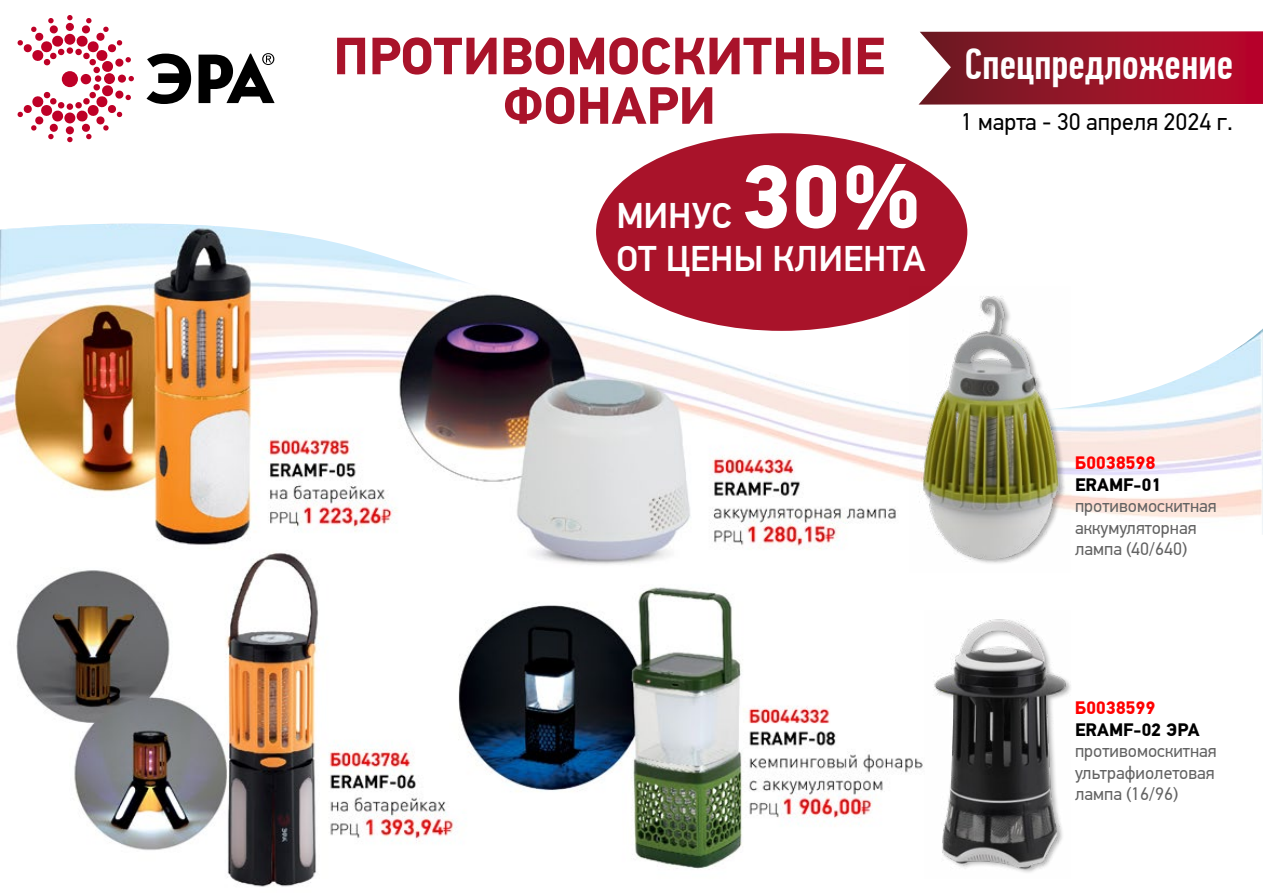
<style>
.page{position:relative;width:1263px;height:893px;background:#fff}
.page>*{position:absolute;margin:0;border:0;box-sizing:border-box;transform-origin:0 0}
.t1{font:700 90px "PF Din Text Pro";color:#fff}
.t2{font:700 52.5px/49.5px "PF Din Text Pro";color:#a9132a;text-align:center}
.t3{font:500 43.58px "PF Din Text Comp Pro";color:#fff}
.t4{font:500 35.62px "PF Din Text Pro";color:#fff}
.t5{font:24px "PF Din Text Pro";color:#000}
.t6{font:18px/21.6px "PF Din Text Pro";color:#636363}
.t7{font:700 18px "PF Din Text Pro";color:#000}
.t8{font:700 18px "PF Din Text Pro";color:#f00}
</style>
<div class="page">
<div style="left:596px;top:133px;width:371px;height:198px;background:#a9132a;border-radius:50%"></div>
<img style="left:0;top:224px;width:1263px;height:663px">
<img style="left:910px;top:286px;width:161px;height:286px">
<img style="left:924px;top:611px;width:147px;height:267px">
<svg style="left:918px;top:31px;width:345px;height:74px;background:#9d2336"></svg>
<svg style="left:146px;top:54px;width:45px;height:50px"></svg>
<svg style="left:17px;top:15px;width:117px;height:127px"></svg>
<svg style="left:199px;top:53px;width:76px;height:50px"></svg>
<h2 class="t2" style="left:333px;top:33px;width:553px">ПРОТИВОМОСКИТНЫЕ<br>ФОНАРИ</h2>
<h1 class="t1" style="left:741px;top:142px;width:184px">30%</h1>
<h3 class="t4" style="left:616px;top:237px;width:311px">ОТ ЦЕНЫ КЛИЕНТА</h3>
<h3 class="t4" style="left:616px;top:194px;width:117px">МИНУС</h3>
<h3 class="t3" style="left:964px;top:39px;width:270px">Спецпредложение</h3>
<h3 class="t5" style="left:961px;top:108px;width:273px">1 марта - 30 апреля 2024 г.</h3>
<p class="t8" style="left:1075px;top:452px;width:82px">Б0038598</p>
<p class="t7" style="left:1075px;top:473px;width:88px">ERAMF-01</p>
<p class="t6" style="left:1075px;top:495px;width:143px">противомоскитная аккумуляторная лампа (40/640)</p>
<p class="t8" style="left:1075px;top:697px;width:82px">Б0038599</p>
<p class="t7" style="left:1075px;top:718px;width:126px">ERAMF-02 ЭРА</p>
<p class="t6" style="left:1075px;top:740px;width:143px">противомоскитная ультрафиолетовая лампа (16/96)</p>
</div>
